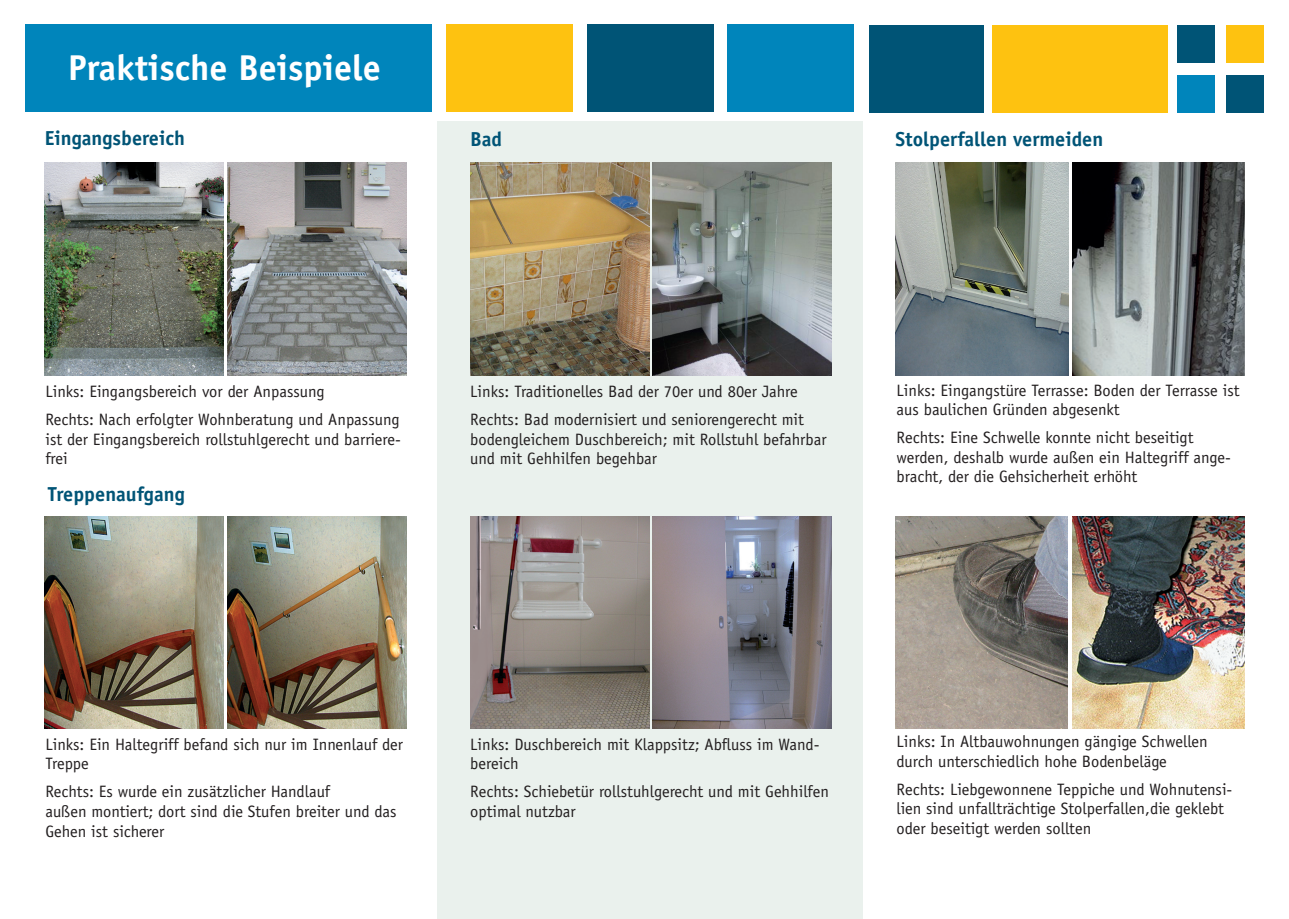
<style>
.page{position:relative;width:1289px;height:919px;background:#fff}
.page>*{position:absolute;margin:0;border:0;box-sizing:border-box;transform-origin:0 0}
.t1{font:700 36px "Officina Sans Std";color:#fff}
.t2{font:700 20.25px "Officina Sans Std";color:#005476}
.t3{font:16.5px/19.5px "Officina Sans Std";color:#231f20}
</style>
<div class="page">
<div style="left:438px;top:29px;width:424px;height:889px;background:#eaf1ed"></div>
<div style="left:0;top:0;width:1288px;height:120px;background:#fff"></div>
<div style="left:25px;top:25px;width:406px;height:87px;background:#0085bb"></div>
<div style="left:727px;top:25px;width:126px;height:87px;background:#0085bb"></div>
<div style="left:446px;top:25px;width:127px;height:87px;background:#fec210"></div>
<div style="left:586px;top:25px;width:127px;height:87px;background:#005476"></div>
<img style="left:45px;top:162px;width:178px;height:213px">
<img style="left:227px;top:162px;width:179px;height:213px">
<img style="left:45px;top:516px;width:178px;height:212px">
<img style="left:227px;top:516px;width:179px;height:212px">
<img style="left:653px;top:516px;width:178px;height:212px">
<img style="left:470px;top:516px;width:179px;height:212px">
<img style="left:470px;top:162px;width:179px;height:213px">
<img style="left:653px;top:162px;width:178px;height:213px">
<img style="left:895px;top:516px;width:172px;height:212px">
<img style="left:1072px;top:516px;width:172px;height:212px">
<img style="left:895px;top:162px;width:173px;height:213px">
<img style="left:1072px;top:162px;width:172px;height:213px">
<div style="left:992px;top:25px;width:175px;height:87px;background:#fec210"></div>
<div style="left:869px;top:25px;width:114px;height:87px;background:#005476"></div>
<div style="left:1226px;top:75px;width:37px;height:37px;background:#005476"></div>
<div style="left:1177px;top:75px;width:36px;height:37px;background:#0085bb"></div>
<div style="left:1177px;top:25px;width:36px;height:37px;background:#005476"></div>
<div style="left:1226px;top:25px;width:37px;height:37px;background:#fec210"></div>
<h1 class="t1" style="left:68px;top:46px;width:314px">Praktische Beispiele</h1>
<p class="t2" style="left:45px;top:126px;width:142px">Eingangsbereich</p>
<p class="t2" style="left:470px;top:127px;width:33px">Bad</p>
<p class="t2" style="left:895px;top:127px;width:209px">Stolperfallen vermeiden</p>
<p class="t3" style="left:45px;top:378px;width:355px;line-height:28px">Links: Eingangsbereich vor der Anpassung<br>Rechts: Nach erfolgter Wohnberatung und Anpassung</p>
<p class="t3" style="left:45px;top:429px;width:357px">ist der Eingangsbereich rollstuhlgerecht und barriere&shy;frei</p>
<p class="t2" style="left:48px;top:481px;width:138px">Treppenaufgang</p>
<p class="t3" style="left:470px;top:378px;width:335px;line-height:28px">Links: Traditionelles Bad der 70er und 80er Jahre<br>Rechts: Bad modernisiert und seniorengerecht mit</p>
<p class="t3" style="left:470px;top:429px;width:358px">bodengleichem Duschbereich; mit Rollstuhl befahrbar und mit Gehhilfen begehbar</p>
<p class="t3" style="left:896px;top:380px;width:344px">Links: Eingangstüre Terrasse: Boden der Terrasse ist aus baulichen Gründen abgesenkt</p>
<p class="t3" style="left:896px;top:428px;width:336px">Rechts: Eine Schwelle konnte nicht beseitigt werden, deshalb wurde außen ein Haltegriff ange&shy;bracht, der die Gehsicherheit erhöht</p>
<p class="t3" style="left:45px;top:734px;width:359px">Links: Ein Haltegriff befand sich nur im Innenlauf der<br>Treppe</p>
<p class="t3" style="left:45px;top:782px;width:352px">Rechts: Es wurde ein zusätzlicher Handlauf<br>außen montiert; dort sind die Stufen breiter und das<br>Gehen ist sicherer</p>
<p class="t3" style="left:470px;top:734px;width:351px">Links: Duschbereich mit Klappsitz; Abfluss im Wand&shy;bereich</p>
<p class="t3" style="left:470px;top:782px;width:360px">Rechts: Schiebetür rollstuhlgerecht und mit Gehhilfen optimal nutzbar</p>
<p class="t3" style="left:896px;top:731px;width:313px">Links: In Altbauwohnungen gängige Schwellen durch unterschiedlich hohe Bodenbeläge</p>
<p class="t3" style="left:896px;top:779px;width:337px">Rechts: Liebgewonnene Teppiche und Wohnutensi&shy;lien sind unfallträchtige Stolperfallen,die geklebt oder beseitigt werden sollten</p>
</div>
